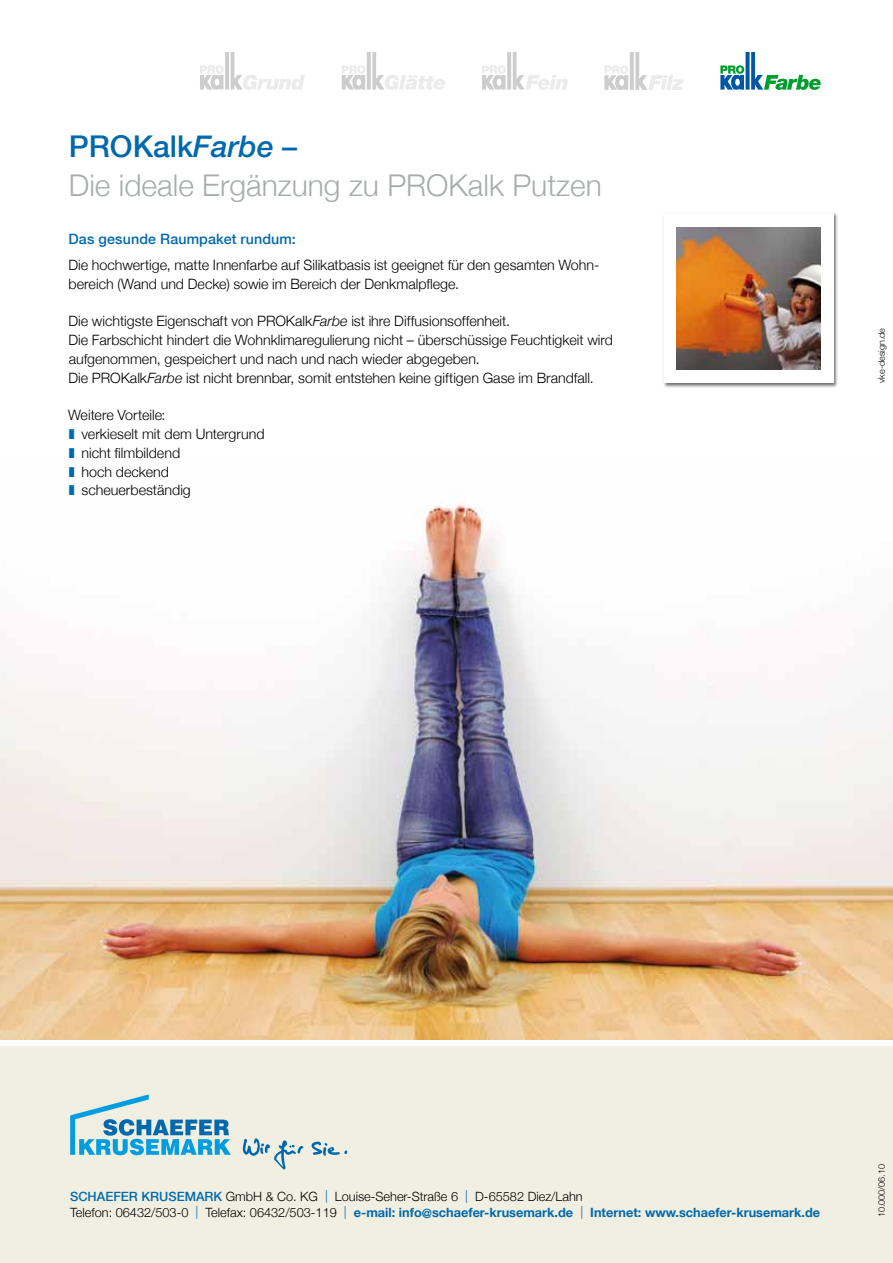
<style>
.page{position:relative;width:893px;height:1263px;background:#fff}
.page>*{position:absolute;margin:0;border:0;box-sizing:border-box;transform-origin:0 0}
.t1{font:300 30px/39px "Helvetica Neue";color:#a8aead}
.t2{font:300 14.25px/18.8px "Helvetica Neue";color:#000}
.t3{font:500 14.25px "Helvetica Neue";letter-spacing:.01em;color:#0069ae}
.t4{font:300 12.75px/16.5px "Helvetica Neue";color:#000}
.t5{font:300 9px "Helvetica Neue";color:#000}
.s1{font-weight:500;color:#0069ae}
.s2{font-weight:500;font-style:italic;color:#0069ae}
.s3{font-style:italic}
.s4{color:#0069ae}
.s5{font-weight:700;color:#0069ae}
</style>
<div class="page">
<img style="left:0;top:502px;width:893px;height:538px">
<div style="left:0;top:1046px;width:893px;height:217px;background:#f1efe1"></div>
<div style="left:663px;top:212px;width:176px;height:176px;background:#000;opacity:.55"></div>
<div style="left:664px;top:213px;width:169px;height:170px;background:#fff"></div>
<img style="left:676px;top:228px;width:145px;height:142px">
<hr style="left:507px;top:52px;width:4px;height:38px;background:#cdcdcd">
<svg style="left:513px;top:52px;width:55px;height:38px"></svg>
<svg style="left:482px;top:65px;width:24px;height:25px"></svg>
<hr style="left:630px;top:52px;width:4px;height:38px;background:#cdcdcd">
<svg style="left:604px;top:65px;width:24px;height:25px"></svg>
<svg style="left:635px;top:52px;width:49px;height:38px"></svg>
<svg style="left:746px;top:52px;width:4px;height:38px"></svg>
<svg style="left:751px;top:52px;width:70px;height:38px"></svg>
<svg style="left:720px;top:65px;width:24px;height:25px"></svg>
<hr style="left:367px;top:52px;width:4px;height:38px;background:#cdcdcd">
<svg style="left:372px;top:52px;width:73px;height:38px"></svg>
<svg style="left:342px;top:65px;width:23px;height:25px"></svg>
<hr style="left:225px;top:52px;width:4px;height:38px;background:#cdcdcd">
<svg style="left:231px;top:52px;width:74px;height:38px"></svg>
<svg style="left:200px;top:65px;width:24px;height:25px"></svg>
<svg style="left:70px;top:1094px;width:161px;height:61px"></svg>
<svg style="left:242px;top:1138px;width:62px;height:31px"></svg>
<svg style="left:311px;top:1141px;width:36px;height:15px"></svg>
<h1 class="t1" style="left:69px;top:127px;width:535px"><span class="s1">PROKalk</span><span class="s2">Farbe</span> <span class="s1">–<br></span>Die ideale Ergänzung zu PROKalk Putzen</h1>
<p class="t3" style="left:68px;top:230px;width:229px">Das gesunde Raumpaket rundum:</p>
<p class="t2" style="left:68px;top:255px;width:532px">Die hochwertige, matte Innenfarbe auf Silikatbasis ist geeignet für den gesamten Wohn&shy;bereich (Wand und Decke) sowie im Bereich der Denkmalpflege.</p>
<p class="t2" style="left:68px;top:312px;width:546px">Die wichtigste Eigenschaft von PROKalk<span class="s3">Farbe</span> ist ihre Diffusionsoffenheit.<br>Die Farbschicht hindert die Wohnklimaregulierung nicht – überschüssige Feuchtigkeit wird aufgenommen, gespeichert und nach und nach wieder abgegeben.<br>Die PROKalk<span class="s3">Farbe</span> ist nicht brennbar, somit entstehen keine giftigen Gase im Brandfall.</p>
<p class="t2" style="left:68px;top:405px;width:198px">Weitere Vorteile:<br><span class="s4">❚</span> verkieselt mit dem Untergrund <span class="s4">❚</span> nicht filmbildend<br><span class="s4">❚</span> hoch deckend<br><span class="s4">❚</span> scheuerbeständig</p>
<p class="t5" style="left:876px;top:383px;width:56px;rotate:-90deg">vke-design.de</p>
<p class="t4" style="left:70px;top:1187px;width:751px"><span class="s1">SCHAEFER KRUSEMARK</span> GmbH &amp; Co. KG <span class="s4">|</span> Louise-Seher-Straße 6 <span class="s4">|</span> D-65582 Diez/Lahn<br>Telefon: 06432/503-0 <span class="s4">|</span> Telefax: 06432/503-119 <span class="s4">|</span> <span class="s5">e-mail: info@schaefer-krusemark.de</span> <span class="s4">|</span> <span class="s5">Internet: www.schaefer-krusemark.de</span></p>
<p class="t5" style="left:876px;top:1217px;width:55px;rotate:-90deg">10.000/06.10</p>
</div>
